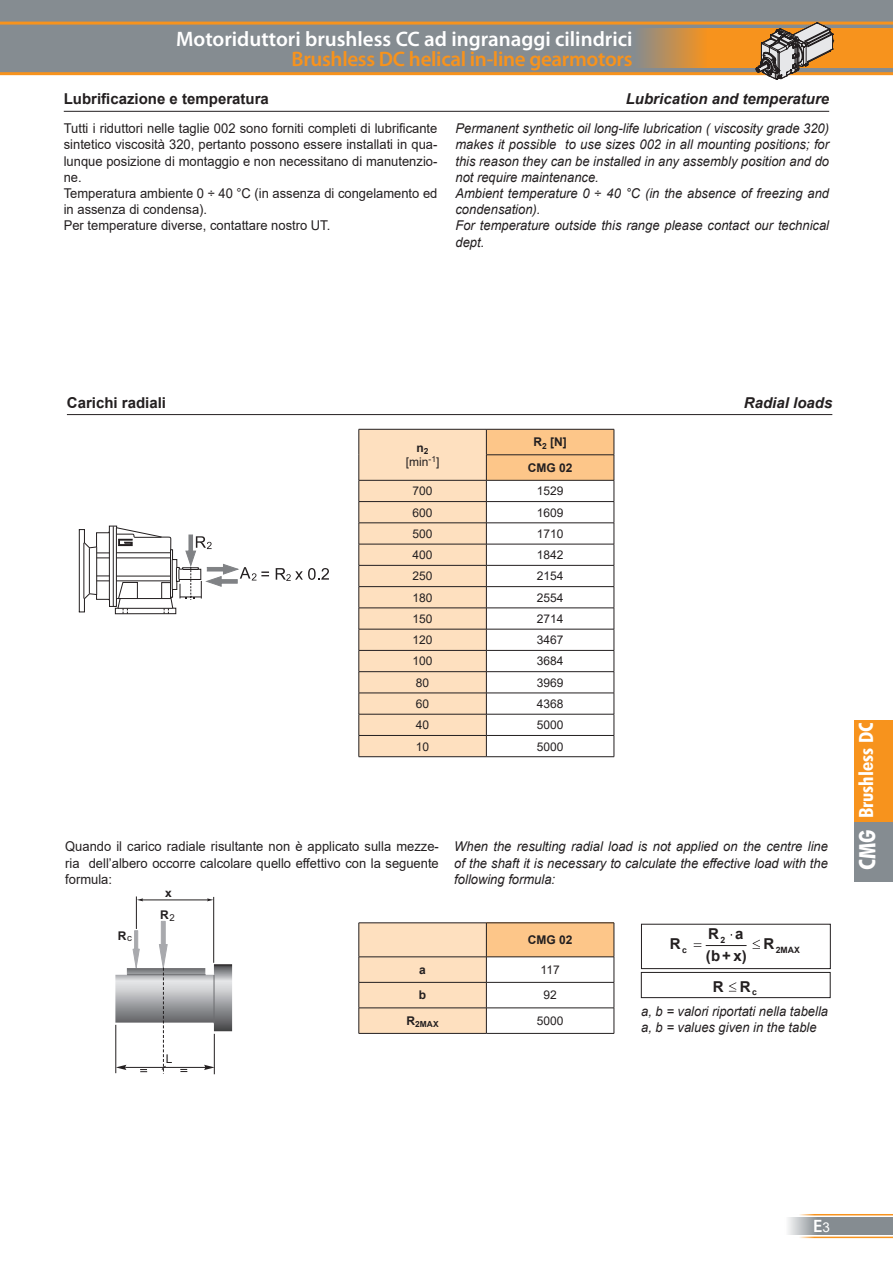
<style>
.page{position:relative;width:893px;height:1263px;background:#fff}
.page>*{position:absolute;margin:0;border:0;box-sizing:border-box;transform-origin:0 0}
.t1{font:700 condensed 22.5px "Futura BT";color:#fff;scale:1.08 1}
.t2{font:600 21px "Myriad Pro";color:#fff}
.t3{font:600 21px "Myriad Pro";letter-spacing:-.015em;color:#f7931d}
.t4{font:700 condensed 19.5px "Futura BT";color:#fff;scale:1.08 1}
.t5{font:600 18px "Myriad Pro";color:#fff}
.t6{font:700 15px/22.4px "Arial";color:#231f20}
.t7{font:italic 700 15px "Arial";color:#231f20}
.t8{font:italic 13.5px/16.2px "Arial";color:#231f20;scale:.96 1}
.t9{font:13.5px/16.2px "Arial";color:#231f20;scale:.96 1}
.t10{font:12px/14.4px "Arial";color:#231f20;text-align:center}
.t11{font:700 12px/25.5px "Arial";color:#231f20;text-align:center}
.t12{font:700 12px "Arial";color:#231f20}
.t13{font:12px "Arial";color:#231f20}
.t14{font:700 8.7px "Arial";color:#231f20}
.t15{font:700 8.4px "Arial";color:#231f20}
.s1{font-style:normal}
.s2{font-weight:700}
.s3{font-family:"Arial";font-weight:400;font-size:13.5px}
</style>
<div class="page">
<div style="left:0;top:0;width:893px;height:74px;background:#858c91"></div>
<hr style="left:0;top:72px;width:893px;height:3px;background:#f7931d">
<hr style="left:0;top:22px;width:893px;height:3px;background:#f7931d">
<svg style="left:640px;top:28px;width:253px;height:40px;background:#e29131"></svg>
<div style="left:855px;top:721px;width:38px;height:102px;background:#f7931d"></div>
<div style="left:855px;top:822px;width:38px;height:60px;background:#858c91"></div>
<hr style="left:793px;top:1236px;width:100px;height:2px;background:#f7931d">
<hr style="left:793px;top:1214px;width:100px;height:1px;background:#f7931d">
<svg style="left:788px;top:1217px;width:105px;height:18px;background:#949a9f"></svg>
<svg style="left:755px;top:22px;width:78px;height:58px"></svg>
<hr style="left:64px;top:111px;width:765px;height:1px;background:#231f20">
<hr style="left:67px;top:414px;width:765px;height:1px;background:#231f20">
<svg style="left:276px;top:568px;width:53px;height:13px"></svg>
<svg style="left:78px;top:525px;width:191px;height:90px"></svg>
<svg style="left:359px;top:429px;width:256px;height:328px"></svg>
<hr style="left:359px;top:756px;width:127px;height:1px;background:#231f20">
<hr style="left:486px;top:756px;width:128px;height:1px;background:#231f20">
<div style="left:486px;top:923px;width:128px;height:34px;background:#fdc689"></div>
<hr style="left:359px;top:922px;width:127px;height:1px;background:#231f20">
<hr style="left:486px;top:922px;width:128px;height:1px;background:#231f20">
<hr style="left:614px;top:923px;width:1px;height:34px;background:#231f20">
<hr style="left:486px;top:956px;width:128px;height:1px;background:#231f20">
<hr style="left:486px;top:982px;width:128px;height:1px;background:#231f20">
<hr style="left:486px;top:1008px;width:128px;height:1px;background:#231f20">
<svg style="left:359px;top:923px;width:128px;height:110px;background:#f4d7b8"></svg>
<svg style="left:614px;top:957px;width:1px;height:76px"></svg>
<hr style="left:359px;top:1033px;width:127px;height:1px;background:#231f20">
<hr style="left:486px;top:1033px;width:128px;height:1px;background:#231f20">
<svg style="left:115px;top:921px;width:117px;height:153px"></svg>
<hr style="left:213px;top:897px;width:1px;height:66px;background:#231f20">
<hr style="left:136px;top:896px;width:1px;height:33px;background:#231f20">
<hr style="left:142px;top:900px;width:66px;height:1px;background:#231f20">
<svg style="left:207px;top:898px;width:6px;height:3px"></svg>
<svg style="left:137px;top:898px;width:6px;height:3px"></svg>
<hr style="left:706px;top:945px;width:40px;height:1px;background:#231f20">
<svg style="left:694px;top:943px;width:7px;height:4px"></svg>
<svg style="left:752px;top:939px;width:8px;height:10px"></svg>
<div style="left:641px;top:924px;width:189px;height:45px;border:1px solid #231f20"></div>
<svg style="left:729px;top:982px;width:7px;height:9px"></svg>
<div style="left:641px;top:972px;width:189px;height:26px;border:1px solid #231f20"></div>
<h2 class="t2" style="left:176px;top:26px;width:458px">Motoriduttori brushless CC ad ingranaggi cilindrici</h2>
<h2 class="t3" style="left:292px;top:45px;width:342px">Brushless DC helical in-line gearmotors</h2>
<p class="t6" style="left:64px;top:88px;width:207px">Lubrificazione e temperatura</p>
<p class="t7" style="left:626px;top:89px;width:205px">Lubrication and temperature</p>
<p class="t9" style="left:64px;top:120px;width:391px">Tutti i riduttori nelle taglie 002 sono forniti completi di lubrificante sintetico viscosità 320, pertanto possono essere installati in qua&shy;lunque posizione di montaggio e non necessitano di manutenzio&shy;ne.<br>Temperatura ambiente 0 ÷ 40 °C (in assenza di congelamento ed in assenza di condensa).<br>Per temperature diverse, contattare nostro UT.</p>
<p class="t8" style="left:455px;top:120px;width:391px">Permanent synthetic oil long-life lubrication ( viscosity grade 320) makes it possible to use sizes 002 in all mounting positions; for this reason they can be installed in any assembly position and do not require maintenance.<br>Ambient temperature 0 <span class="s1">÷</span> 40 °C (in the absence of freezing and condensation).<br>For temperature outside this range please contact our technical dept.</p>
<p class="t6" style="left:67px;top:392px;width:101px">Carichi radiali</p>
<p class="t7" style="left:744px;top:393px;width:90px">Radial loads</p>
<p class="t10" style="left:406px;top:440px;width:35px"><span class="s2">n</span><sub>2 </sub>[min<sup>-1</sup>]</p>
<p class="t11" style="left:528px;top:430px;width:46px">R<sub>2</sub> [N]<br>CMG 02</p>
<p class="t10" style="left:413px;top:484px;width:22px">700</p>
<p class="t10" style="left:537px;top:484px;width:28px">1529</p>
<p class="t10" style="left:413px;top:505px;width:22px">600</p>
<p class="t10" style="left:537px;top:505px;width:28px">1609</p>
<p class="t10" style="left:413px;top:526px;width:22px">500</p>
<p class="t10" style="left:537px;top:526px;width:28px">1710</p>
<p class="t10" style="left:413px;top:548px;width:22px">400</p>
<p class="t10" style="left:537px;top:548px;width:28px">1842</p>
<p class="t10" style="left:413px;top:569px;width:22px">250</p>
<p class="t10" style="left:537px;top:569px;width:28px">2154</p>
<p class="t10" style="left:413px;top:590px;width:22px">180</p>
<p class="t10" style="left:537px;top:590px;width:28px">2554</p>
<p class="t10" style="left:413px;top:611px;width:22px">150</p>
<p class="t10" style="left:537px;top:611px;width:28px">2714</p>
<p class="t10" style="left:413px;top:633px;width:22px">120</p>
<p class="t10" style="left:537px;top:633px;width:28px">3467</p>
<p class="t10" style="left:413px;top:654px;width:22px">100</p>
<p class="t10" style="left:537px;top:654px;width:28px">3684</p>
<p class="t10" style="left:416px;top:675px;width:15px">80</p>
<p class="t10" style="left:537px;top:675px;width:28px">3969</p>
<p class="t10" style="left:416px;top:696px;width:15px">60</p>
<p class="t10" style="left:537px;top:696px;width:28px">4368</p>
<p class="t10" style="left:416px;top:718px;width:15px">40</p>
<p class="t10" style="left:537px;top:718px;width:28px">5000</p>
<p class="t10" style="left:416px;top:739px;width:15px">10</p>
<p class="t10" style="left:537px;top:739px;width:28px">5000</p>
<p class="t9" style="left:65px;top:838px;width:391px;text-align:justify">Quando il carico radiale risultante non è applicato sulla mezze&shy;ria dell’albero occorre calcolare quello effettivo con la seguente formula:</p>
<p class="t8" style="left:454px;top:839px;width:391px;text-align:justify">When the resulting radial load is not applied on the centre line of the shaft it is necessary to calculate the effective load with the following formula:</p>
<p class="t12" style="left:165px;top:886px;width:8px">x</p>
<p class="t12" style="left:118px;top:929px;width:16px">R<sub>c</sub></p>
<p class="t12" style="left:160px;top:908px;width:16px">R<sub>2</sub></p>
<p class="t13" style="left:166px;top:1051px;width:8px">L</p>
<p class="t11" style="left:528px;top:927px;width:46px">CMG 02</p>
<p class="t11" style="left:419px;top:957px;width:8px">a</p>
<p class="t10" style="left:541px;top:962px;width:21px">117</p>
<p class="t11" style="left:419px;top:983px;width:9px">b</p>
<p class="t10" style="left:543px;top:988px;width:15px">92</p>
<p class="t15" style="left:407px;top:1018px;width:33px"><sup>R</sup>2MAX</p>
<p class="t10" style="left:537px;top:1013px;width:28px">5000</p>
<p class="t6" style="left:670px;top:933px;width:12px">R</p>
<p class="t6" style="left:706px;top:922px;width:43px">R a (b+x)</p>
<p class="t14" style="left:720px;top:933px;width:6px">2</p>
<p class="t14" style="left:682px;top:943px;width:6px">c</p>
<p class="t6" style="left:763px;top:933px;width:12px">R</p>
<p class="t14" style="left:776px;top:944px;width:26px">2MAX</p>
<p class="t6" style="left:713px;top:975px;width:46px">R R<sub>c</sub></p>
<p class="t8" style="left:641px;top:1003px;width:196px">a, b = valori riportati nella tabella a, b = values given in the table</p>
<h3 class="t4" style="left:854px;top:818px;width:90px;rotate:-90deg">Brushless DC</h3>
<h1 class="t1" style="left:854px;top:870px;width:39px;rotate:-90deg">CMG</h1>
<h3 class="t5" style="left:813px;top:1214px;width:18px">E<span class="s3">3</span></h3>
</div>
